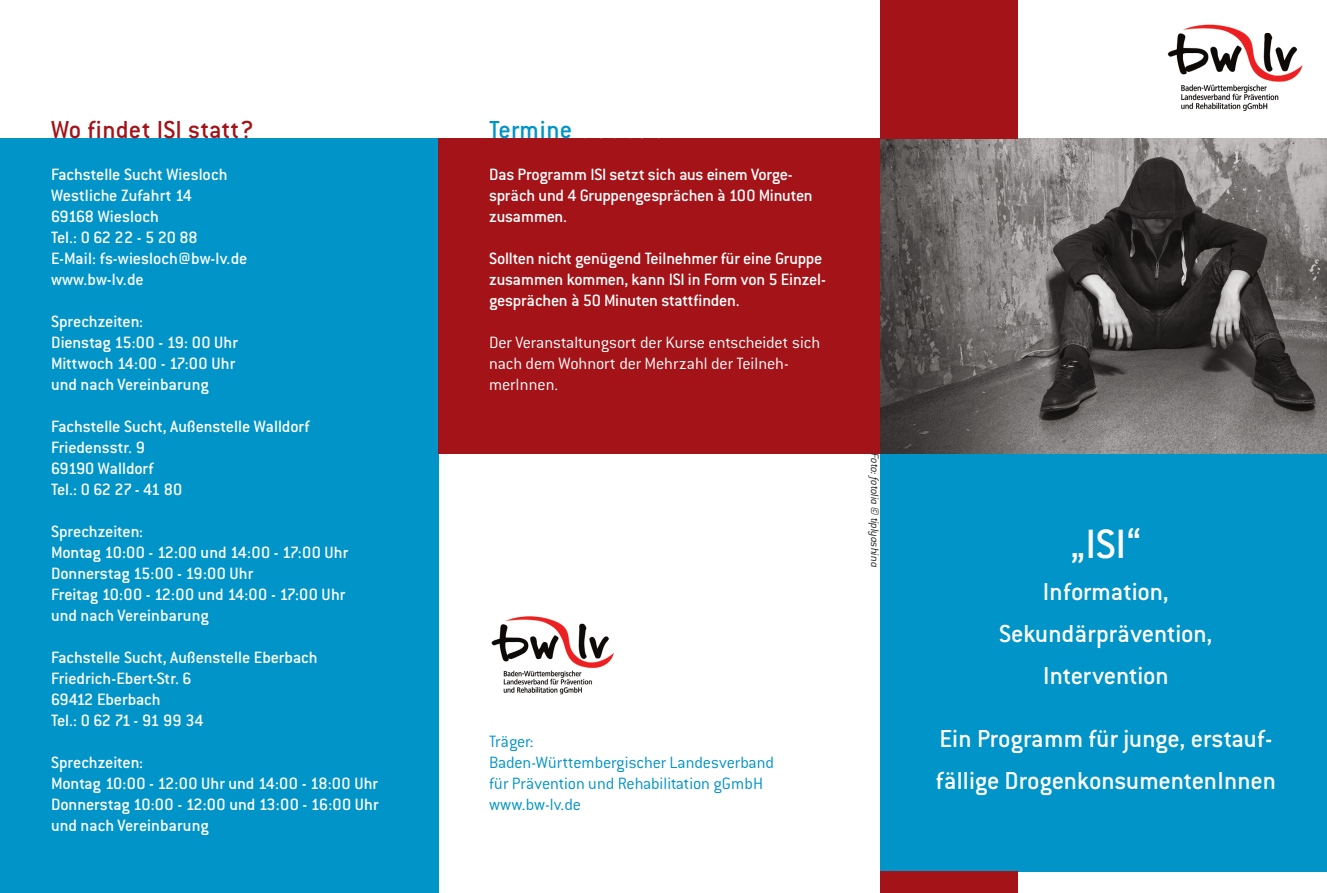
<style>
.page{position:relative;width:1327px;height:893px;background:#fff}
.page>*{position:absolute;margin:0;border:0;box-sizing:border-box;transform-origin:0 0}
.Fliesstext{font:500 45px "Conduit ITC";color:#fff}
.Fliesstext-2{font:500 27px/42px "Conduit ITC";letter-spacing:-.005em;color:#fff}
.Fliesstext-3{font:500 27px "Conduit ITC";letter-spacing:.01em;color:#a31318}
.Fliesstext-4{font:500 18px/21px "Conduit ITC";letter-spacing:-.005em;color:#fff}
.Fliesstext-5{font:300 18px "Conduit ITC";letter-spacing:-.005em;color:#0094c8}
.Fliesstext-6{font:300 18px/21px "Conduit ITC";letter-spacing:-.005em;color:#fff}
.Fliesstext-7{font:500 18px "Conduit ITC";letter-spacing:-.045em;color:#fff}
.hervorhebung_18_pt{font:italic 300 12px "Conduit ITC";letter-spacing:-.01em;color:#231f20}
</style>
<div class="page">
<div style="left:880px;top:444px;width:447px;height:428px;background:#0094c8"></div>
<div style="left:0;top:138px;width:438px;height:755px;background:#0094c8"></div>
<div style="left:438px;top:138px;width:442px;height:315px;background:#a31318"></div>
<img style="left:491px;top:616px;width:123px;height:79px">
<img style="left:880px;top:138px;width:447px;height:315px">
<div style="left:880px;top:872px;width:138px;height:21px;background:#a31318"></div>
<div style="left:880px;top:0;width:138px;height:138px;background:#a31318"></div>
<img style="left:1167px;top:24px;width:136px;height:87px">
<p class="Fliesstext-3" style="left:51px;top:114px;width:204px">Wo findet ISI statt?</p>
<p class="Fliesstext-4" style="left:51px;top:164px;width:178px">Fachstelle Sucht Wiesloch</p>
<p class="Fliesstext-4" style="left:51px;top:185px;width:143px">Westliche Zufahrt 14</p>
<p class="Fliesstext-4" style="left:51px;top:206px;width:109px">69168 Wiesloch</p>
<p class="Fliesstext-4" style="left:51px;top:227px;width:148px">Tel.: 0 62 22 - 5 20 88</p>
<p class="Fliesstext-4" style="left:51px;top:248px;width:198px">E-Mail: fs-wiesloch@bw-lv.de</p>
<p class="Fliesstext-4" style="left:51px;top:269px;width:94px">www.bw-lv.de</p>
<p class="Fliesstext-4" style="left:51px;top:311px;width:94px">Sprechzeiten:</p>
<p class="Fliesstext-4" style="left:51px;top:332px;width:188px">Dienstag 15:00 - 19: 00 Uhr</p>
<p class="Fliesstext-4" style="left:51px;top:353px;width:186px">Mittwoch 14:00 - 17:00 Uhr</p>
<p class="Fliesstext-4" style="left:51px;top:374px;width:159px">und nach Vereinbarung</p>
<p class="Fliesstext-4" style="left:51px;top:416px;width:260px">Fachstelle Sucht, Außenstelle Walldorf</p>
<p class="Fliesstext-4" style="left:51px;top:437px;width:95px">Friedensstr. 9</p>
<p class="Fliesstext-4" style="left:51px;top:458px;width:104px">69190 Walldorf</p>
<p class="Fliesstext-7" style="left:51px;top:479px;width:133px">Tel.: 0 62 27 - 41 80</p>
<p class="Fliesstext-4" style="left:51px;top:521px;width:94px">Sprechzeiten:</p>
<p class="Fliesstext-4" style="left:51px;top:542px;width:299px">Montag 10:00 - 12:00 und 14:00 - 17:00 Uhr</p>
<p class="Fliesstext-4" style="left:51px;top:563px;width:204px">Donnerstag 15:00 - 19:00 Uhr</p>
<p class="Fliesstext-4" style="left:51px;top:584px;width:296px">Freitag 10:00 - 12:00 und 14:00 - 17:00 Uhr</p>
<p class="Fliesstext-4" style="left:51px;top:605px;width:159px">und nach Vereinbarung</p>
<p class="Fliesstext-4" style="left:51px;top:647px;width:268px">Fachstelle Sucht, Außenstelle Eberbach</p>
<p class="Fliesstext-4" style="left:51px;top:668px;width:142px">Friedrich-Ebert-Str. 6</p>
<p class="Fliesstext-4" style="left:51px;top:689px;width:111px">69412 Eberbach</p>
<p class="Fliesstext-7" style="left:51px;top:710px;width:154px">Tel.: 0 62 71 - 91 99 34</p>
<p class="Fliesstext-4" style="left:51px;top:752px;width:94px">Sprechzeiten:</p>
<p class="Fliesstext-4" style="left:51px;top:773px;width:329px">Montag 10:00 - 12:00 Uhr und 14:00 - 18:00 Uhr</p>
<p class="Fliesstext-4" style="left:51px;top:794px;width:329px">Donnerstag 10:00 - 12:00 und 13:00 - 16:00 Uhr</p>
<p class="Fliesstext-4" style="left:51px;top:815px;width:159px">und nach Vereinbarung</p>
<p class="Fliesstext-4" style="left:489px;top:164px;width:325px">Das Programm ISI setzt sich aus einem Vorge&shy;spräch und 4 Gruppengesprächen à 100 Minuten zusammen.</p>
<p class="Fliesstext-4" style="left:489px;top:248px;width:338px">Sollten nicht genügend Teilnehmer für eine Gruppe zusammen kommen, kann ISI in Form von 5 Einzel&shy;gesprächen à 50 Minuten stattfinden.</p>
<p class="Fliesstext-6" style="left:489px;top:332px;width:332px">Der Veranstaltungsort der Kurse entscheidet sich nach dem Wohnort der Mehrzahl der Teilneh&shy;merInnen.</p>
<p class="hervorhebung_18_pt" style="left:881px;top:453px;width:116px;rotate:90deg">Foto: fotolia © tiplyashina</p>
<p class="Fliesstext-5" style="left:489px;top:732px;width:46px">Träger:</p>
<p class="Fliesstext-5" style="left:489px;top:753px;width:286px">Baden-Württembergischer Landesverband</p>
<p class="Fliesstext-5" style="left:489px;top:774px;width:276px">für Prävention und Rehabilitation gGmbH</p>
<p class="Fliesstext-5" style="left:489px;top:795px;width:94px">www.bw-lv.de</p>
<p class="Fliesstext" style="left:1070px;top:519px;width:72px">„ISI“</p>
<p class="Fliesstext-2" style="left:1042px;top:570px;width:128px">Information,</p>
<p class="Fliesstext-2" style="left:999px;top:612px;width:215px">Sekundärprävention,</p>
<p class="Fliesstext-2" style="left:1043px;top:654px;width:127px">Intervention</p>
<p class="Fliesstext-2" style="left:935px;top:717px;width:342px">Ein Programm für junge, erstauf&shy;fällige DrogenkonsumentenInnen</p>
</div>
